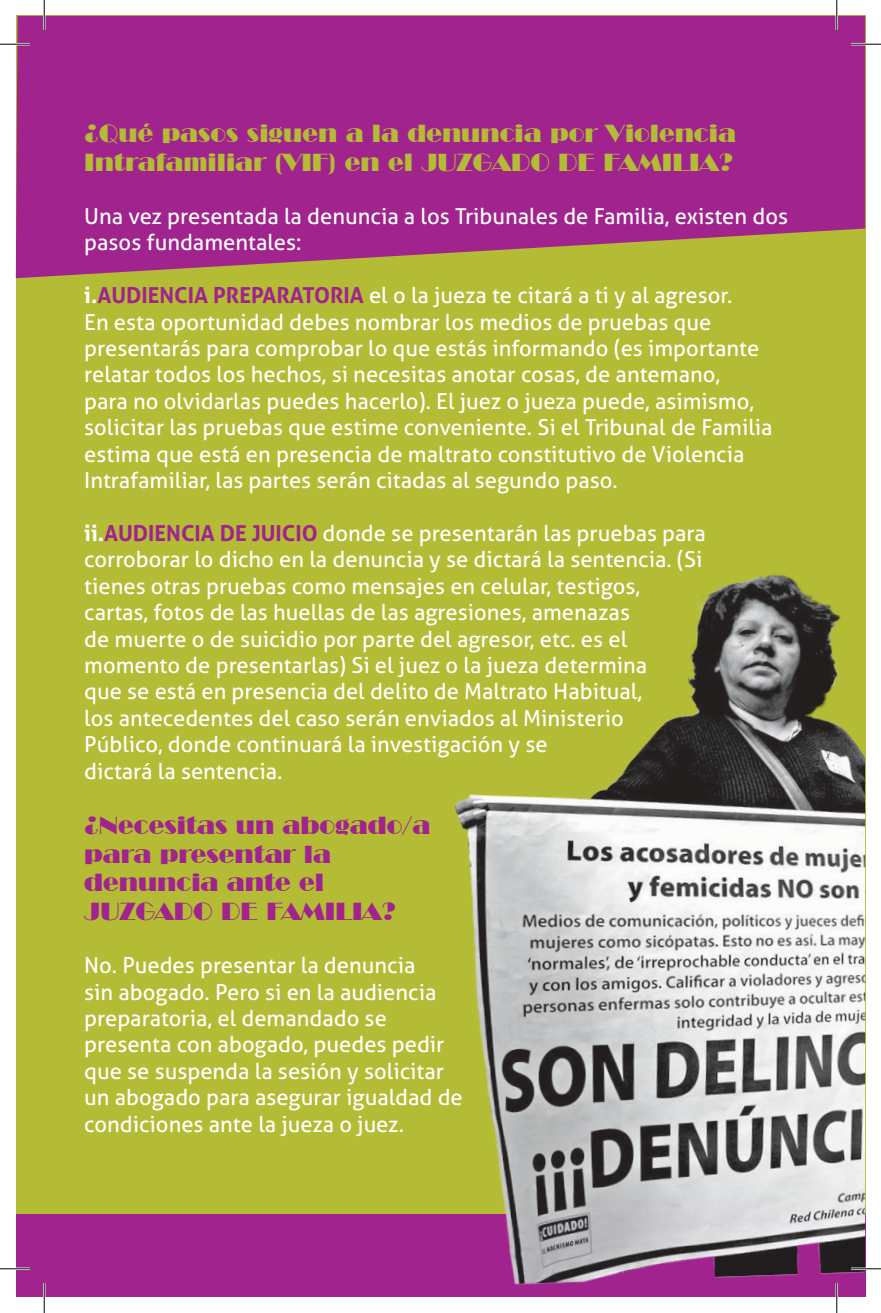
<style>
.page{position:relative;width:881px;height:1313px;background:#fff}
.page>*{position:absolute;margin:0;border:0;box-sizing:border-box;transform-origin:0 0}
.t1{font:24px/28.8px "Broadway BT";color:#b4bb34}
.t2{font:24px/28.8px "Broadway BT";color:#a0238e}
.t3{font:22px/26.4px "Aller";color:#fff}
.s1{font-weight:700}
.s2{font-weight:700;color:#a0238e}
</style>
<div class="page">
<div style="left:16px;top:16px;width:849px;height:1281px;background:#b4bb34"></div>
<svg style="left:16px;top:16px;width:849px;height:262px;background:#a13185"></svg>
<div style="left:16px;top:1214px;width:849px;height:83px;background:#a0238e"></div>
<img style="left:454px;top:575px;width:411px;height:722px">
<hr style="left:0;top:43px;width:30px;height:2px;background:#fff">
<hr style="left:850px;top:43px;width:30px;height:2px;background:#fff">
<hr style="left:0;top:1267px;width:30px;height:2px;background:#fff">
<hr style="left:850px;top:1267px;width:30px;height:2px;background:#fff">
<hr style="left:43px;top:0;width:2px;height:30px;background:#fff">
<hr style="left:43px;top:1282px;width:2px;height:30px;background:#fff">
<hr style="left:835px;top:0;width:2px;height:30px;background:#fff">
<hr style="left:835px;top:1282px;width:2px;height:30px;background:#fff">
<hr style="left:0;top:44px;width:30px;height:1px;background:#000">
<hr style="left:850px;top:44px;width:30px;height:1px;background:#000">
<hr style="left:0;top:1268px;width:30px;height:1px;background:#000">
<hr style="left:850px;top:1268px;width:30px;height:1px;background:#000">
<hr style="left:44px;top:0;width:1px;height:30px;background:#000">
<hr style="left:44px;top:1282px;width:1px;height:30px;background:#000">
<hr style="left:836px;top:0;width:1px;height:30px;background:#000">
<hr style="left:836px;top:1282px;width:1px;height:30px;background:#000">
<p class="t1" style="left:84px;top:119px;width:653px">¿Qué pasos siguen a la denuncia por Violencia<br>Intrafamiliar (VIF) en el JUZGADO DE FAMILIA?</p>
<p class="t3" style="left:84px;top:203px;width:705px">Una vez presentada la denuncia a los Tribunales de Familia, existen dos pasos fundamentales:</p>
<p class="t3" style="left:84px;top:282px;width:689px"><span class="s1">i.</span><span class="s2">AUDIENCIA PREPARATORIA</span> el o la jueza te citará a ti y al agresor.<br>En esta oportunidad debes nombrar los medios de pruebas que presentarás para comprobar lo que estás informando (es importante relatar todos los hechos, si necesitas anotar cosas, de antemano,<br>para no olvidarlas puedes hacerlo). El juez o jueza puede, asimismo, solicitar las pruebas que estime conveniente. Si el Tribunal de Familia estima que está en presencia de maltrato constitutivo de Violencia Intrafamiliar, las partes serán citadas al segundo paso.</p>
<p class="t3" style="left:84px;top:520px;width:623px"><span class="s1">ii.</span><span class="s2">AUDIENCIA DE JUICIO</span> donde se presentarán las pruebas para corroborar lo dicho en la denuncia y se dictará la sentencia. (Si tienes otras pruebas como mensajes en celular, testigos, cartas, fotos de las huellas de las agresiones, amenazas<br>de muerte o de suicidio por parte del agresor, etc. es el momento de presentarlas) Si el juez o la jueza determina<br>que se está en presencia del delito de Maltrato Habitual,<br>los antecedentes del caso serán enviados al Ministerio Público, donde continuará la investigación y se<br>dictará la sentencia.</p>
<p class="t2" style="left:84px;top:810px;width:347px">¿Necesitas un abogado/a para presentar la denuncia ante el<br>JUZGADO DE FAMILIA?</p>
<p class="t3" style="left:84px;top:952px;width:380px">No. Puedes presentar la denuncia<br>sin abogado. Pero si en la audiencia preparatoria, el demandado se presenta con abogado, puedes pedir que se suspenda la sesión y solicitar un abogado para asegurar igualdad de condiciones ante la jueza o juez.</p>
</div>
